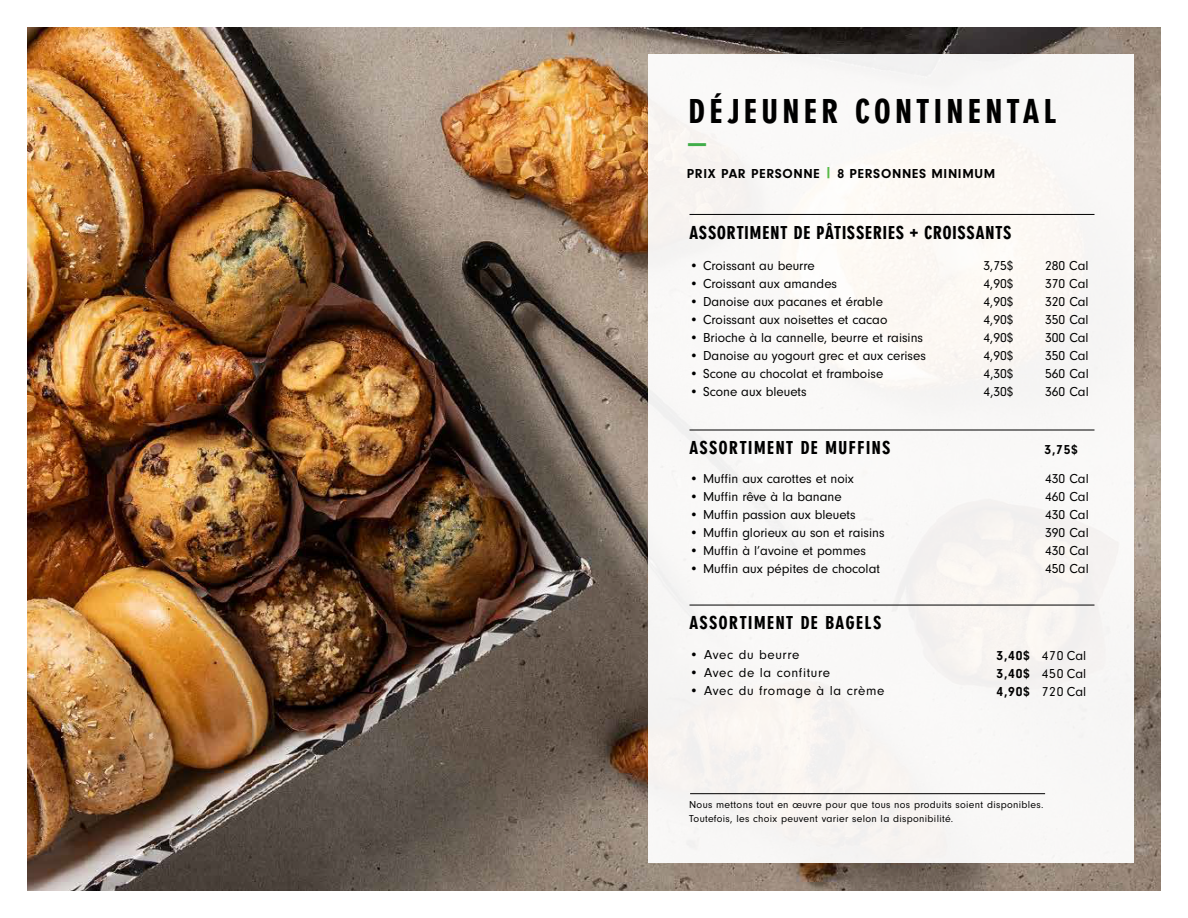
<style>
.page{position:relative;width:1188px;height:918px;background:#fff}
.page>*{position:absolute;margin:0;border:0;box-sizing:border-box;transform-origin:0 0}
.t1{font:900 36px "Neuzeit Gro Ext";letter-spacing:.1em;color:#000}
.t2{font:900 36px "Neuzeit Gro Ext";color:#41ad49}
.t3{font:900 19.5px "Neuzeit Gro Ext";letter-spacing:.045em;color:#000}
.t4{font:900 19.5px "Neuzeit Gro Ext";letter-spacing:.02em;color:#000}
.t5{font:13.5px/18px "Neuzeit Gro";color:#000;text-align:justify}
.t6{font:13.5px "Neuzeit Gro";letter-spacing:.05em;color:#000}
.t7{font:700 13.5px "Neuzeit Gro";letter-spacing:.05em;color:#000}
.t8{font:10.5px/13.5px "Neuzeit Gro";letter-spacing:.03em;color:#000}
.s1{color:#58b947}
.s2{font-weight:700}
</style>
<div class="page">
<img style="left:27px;top:27px;width:1134px;height:864px">
<div style="left:648px;top:54px;width:486px;height:809px;background:#f9f8f6"></div>
<hr style="left:690px;top:214px;width:405px;height:1px;background:#000">
<hr style="left:690px;top:430px;width:405px;height:1px;background:#000">
<hr style="left:690px;top:605px;width:405px;height:1px;background:#000">
<hr style="left:690px;top:793px;width:355px;height:1px;background:#000">
<h1 class="t1" style="left:688px;top:92px;width:371px">DÉJEUNER CONTINENTAL</h1>
<h1 class="t2" style="left:688px;top:110px;width:19px">_</h1>
<p class="t7" style="left:687px;top:166px;width:310px">PRIX PAR PERSONNE <span class="s1">|</span> 8 PERSONNES MINIMUM</p>
<h2 class="t4" style="left:689px;top:222px;width:324px">ASSORTIMENT DE PÂTISSERIES + CROISSANTS</h2>
<p class="t5" style="left:690px;top:257px;width:127px">• Croissant au beurre</p>
<p class="t5" style="left:984px;top:257px;width:32px">3,75$</p>
<p class="t5" style="left:1045px;top:257px;width:45px">280 Cal</p>
<p class="t5" style="left:690px;top:275px;width:149px">• Croissant aux amandes</p>
<p class="t5" style="left:984px;top:275px;width:32px">4,90$</p>
<p class="t5" style="left:1045px;top:275px;width:45px">370 Cal</p>
<p class="t5" style="left:690px;top:293px;width:195px">• Danoise aux pacanes et érable</p>
<p class="t5" style="left:984px;top:293px;width:32px">4,90$</p>
<p class="t5" style="left:1045px;top:293px;width:45px">320 Cal</p>
<p class="t5" style="left:690px;top:311px;width:199px">• Croissant aux noisettes et cacao</p>
<p class="t5" style="left:984px;top:311px;width:32px">4,90$</p>
<p class="t5" style="left:1045px;top:311px;width:45px">350 Cal</p>
<p class="t5" style="left:690px;top:329px;width:235px">• Brioche à la cannelle, beurre et raisins</p>
<p class="t5" style="left:984px;top:329px;width:32px">4,90$</p>
<p class="t5" style="left:1045px;top:329px;width:45px">300 Cal</p>
<p class="t5" style="left:690px;top:347px;width:238px">• Danoise au yogourt grec et aux cerises</p>
<p class="t5" style="left:984px;top:347px;width:32px">4,90$</p>
<p class="t5" style="left:1045px;top:347px;width:45px">350 Cal</p>
<p class="t5" style="left:690px;top:365px;width:195px">• Scone au chocolat et framboise</p>
<p class="t5" style="left:984px;top:365px;width:32px">4,30$</p>
<p class="t5" style="left:1045px;top:365px;width:45px">560 Cal</p>
<p class="t5" style="left:690px;top:383px;width:119px">• Scone aux bleuets</p>
<p class="t5" style="left:984px;top:383px;width:32px">4,30$</p>
<p class="t5" style="left:1045px;top:383px;width:45px">360 Cal</p>
<h2 class="t3" style="left:689px;top:437px;width:203px">ASSORTIMENT DE MUFFINS</h2>
<p class="t7" style="left:1045px;top:442px;width:35px">3,75$</p>
<p class="t5" style="left:690px;top:470px;width:166px">• Muffin aux carottes et noix</p>
<p class="t5" style="left:1045px;top:470px;width:45px">430 Cal</p>
<p class="t5" style="left:690px;top:488px;width:154px">• Muffin rêve à la banane</p>
<p class="t5" style="left:1045px;top:488px;width:45px">460 Cal</p>
<p class="t5" style="left:690px;top:506px;width:168px">• Muffin passion aux bleuets</p>
<p class="t5" style="left:1045px;top:506px;width:45px">430 Cal</p>
<p class="t5" style="left:690px;top:524px;width:197px">• Muffin glorieux au son et raisins</p>
<p class="t5" style="left:1045px;top:524px;width:45px">390 Cal</p>
<p class="t5" style="left:690px;top:542px;width:178px">• Muffin à l’avoine et pommes</p>
<p class="t5" style="left:1045px;top:542px;width:45px">430 Cal</p>
<p class="t5" style="left:690px;top:560px;width:192px">• Muffin aux pépites de chocolat</p>
<p class="t5" style="left:1045px;top:560px;width:45px">450 Cal</p>
<h2 class="t3" style="left:689px;top:612px;width:194px">ASSORTIMENT DE BAGELS</h2>
<p class="t6" style="left:690px;top:648px;width:111px">• Avec du beurre</p>
<p class="t6" style="left:690px;top:666px;width:142px">• Avec de la confiture</p>
<p class="t6" style="left:690px;top:684px;width:196px">• Avec du fromage à la crème</p>
<p class="t5" style="left:997px;top:646px;width:91px"><span class="s2">3,40$</span> 470 Cal <span class="s2">3,40$</span> 450 Cal <span class="s2">4,90$</span> 720 Cal</p>
<p class="t8" style="left:689px;top:798px;width:356px">Nous mettons tout en œuvre pour que tous nos produits soient disponibles.<br>Toutefois, les choix peuvent varier selon la disponibilité.</p>
</div>
